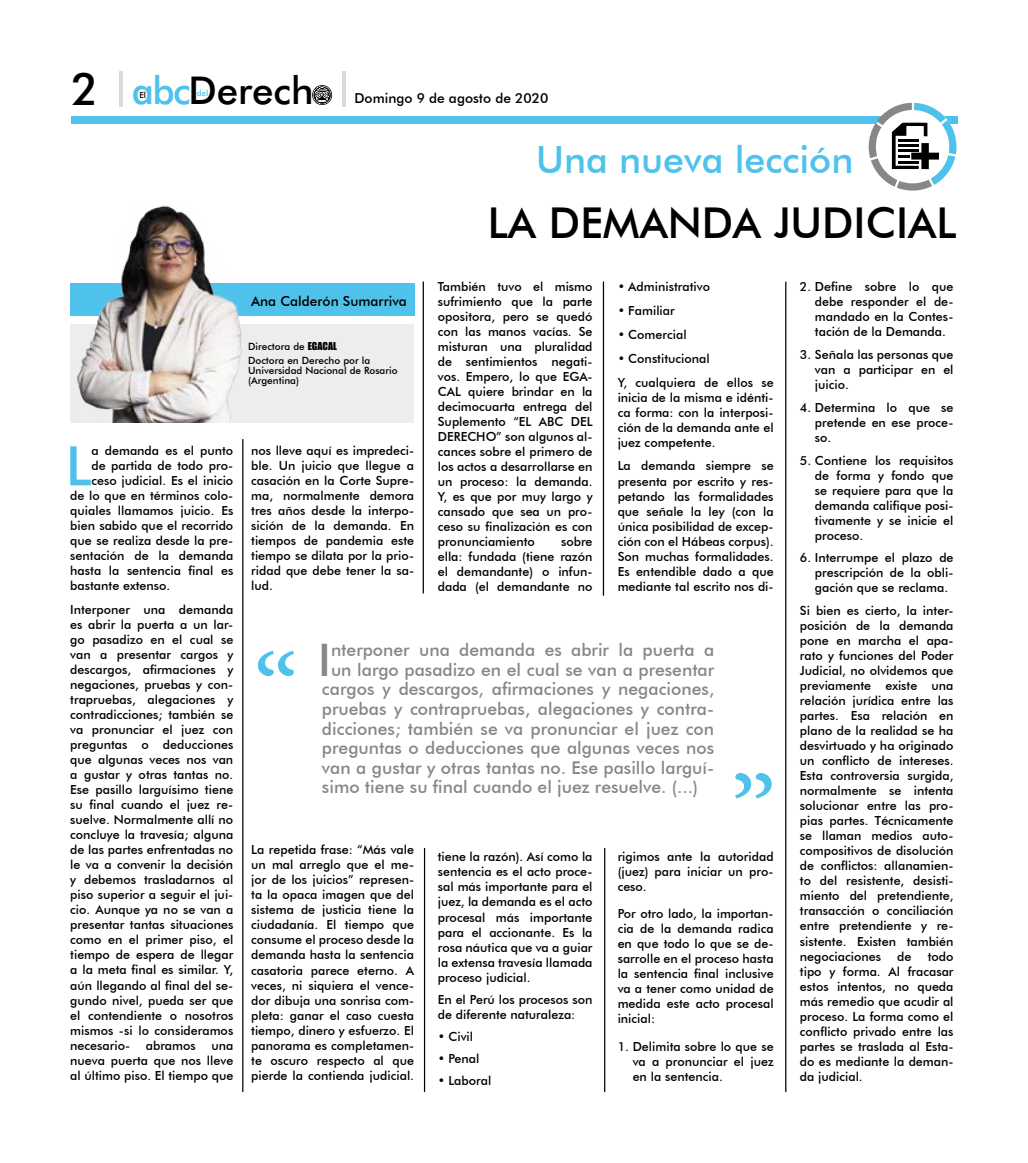
<style>
.page{position:relative;width:1028px;height:1163px;background:#fff}
.page>*{position:absolute;margin:0;border:0;box-sizing:border-box;transform-origin:0 0}
.t1{font:500 54.5px "Futura BT";color:#4ec2eb}
.t2{font:500 44.88px "Futura BT";color:#878787}
.t3{font:500 42.5px "Futura BT";color:#000}
.t4{font:500 38.38px "Futura BT";color:#000}
.t5{font:500 37.5px "Futura BT";color:#4ec2eb}
.t6{font:500 17.5px "Futura BT";color:#878787}
.t7{font:500 13.75px "Futura BT";color:#000}
.t8{font:500 12.5px/15px "Futura BT";color:#000;text-align:justify}
.t9{font:500 10px/13.5px "Futura BT";color:#000}
.t10{font:500 8.5px "Futura BT";color:#4ec2eb}
.t11{font:500 8.5px "Futura BT";color:#000}
.s1{font-size:45px}
.s2{color:#4ec2eb}
.s3{font-family:"Impact";font-weight:400}
</style>
<div class="page">
<div style="left:71px;top:116px;width:886px;height:8px;background:#4ec2eb"></div>
<hr style="left:120px;top:71px;width:3px;height:35px;background:#dadada">
<hr style="left:343px;top:71px;width:3px;height:35px;background:#dadada">
<svg style="left:312px;top:85px;width:20px;height:20px"></svg>
<div style="left:71px;top:283px;width:344px;height:33px;background:#4ec2eb"></div>
<div style="left:71px;top:324px;width:343px;height:98px;background:#ededed"></div>
<img style="left:77px;top:205px;width:165px;height:217px">
<hr style="left:242px;top:439px;width:1px;height:652px;background:#000">
<hr style="left:422px;top:281px;width:2px;height:312px;background:#000">
<hr style="left:424px;top:847px;width:1px;height:244px;background:#000">
<hr style="left:603px;top:281px;width:1px;height:314px;background:#000">
<hr style="left:604px;top:847px;width:1px;height:244px;background:#000">
<hr style="left:785px;top:282px;width:1px;height:809px;background:#000">
<svg style="left:868px;top:103px;width:88px;height:87px"></svg>
<hr style="left:898px;top:161px;width:20px;height:3px;background:#000">
<svg style="left:258px;top:650px;width:36px;height:26px"></svg>
<svg style="left:735px;top:773px;width:36px;height:25px"></svg>
<h3 class="t4" style="left:71px;top:67px;width:243px"><span class="s1">2</span> <span class="s2">abc</span>Derech</h3>
<p class="t11" style="left:139px;top:90px;width:8px">El</p>
<p class="t10" style="left:197px;top:88px;width:13px">del</p>
<p class="t7" style="left:354px;top:90px;width:195px">Domingo 9 de agosto de 2020</p>
<h3 class="t5" style="left:536px;top:137px;width:319px">Una nueva lección</h3>
<h3 class="t3" style="left:488px;top:197px;width:470px">LA DEMANDA JUDICIAL</h3>
<h1 class="t1" style="left:66px;top:432px;width:27px">L</h1>
<p class="t8" style="left:91px;top:443px;width:143px">a demanda es el punto</p>
<p class="t8" style="left:91px;top:458px;width:143px">de partida de todo pro-</p>
<p class="t8" style="left:91px;top:473px;width:143px">ceso judicial. Es el inicio</p>
<p class="t8" style="left:70px;top:488px;width:165px">de lo que en términos colo-</p>
<p class="t8" style="left:70px;top:503px;width:164px">quiales llamamos juicio. Es</p>
<p class="t8" style="left:70px;top:518px;width:165px">bien sabido que el recorrido</p>
<p class="t8" style="left:70px;top:533px;width:165px">que se realiza desde la pre-</p>
<p class="t8" style="left:70px;top:548px;width:164px">sentación de la demanda</p>
<p class="t8" style="left:70px;top:563px;width:164px">hasta la sentencia final es</p>
<p class="t8" style="left:70px;top:578px;width:101px">bastante extenso.</p>
<p class="t8" style="left:70px;top:602px;width:165px">Interponer una demanda es abrir la puerta a un lar&shy;go pasadizo en el cual se van a presentar cargos y descargos, afirmaciones y negaciones, pruebas y con&shy;trapruebas, alegaciones y contradicciones; también se va pronunciar el juez con preguntas o deducciones que algunas veces nos van a gustar y otras tantas no.<br>Ese pasillo larguísimo tiene su final cuando el juez re&shy;suelve. Normalmente allí no concluye la travesía; alguna de las partes enfrentadas no le va a convenir la decisión y debemos trasladarnos al piso superior a seguir el jui&shy;cio. Aunque ya no se van a presentar tantas situaciones como en el primer piso, el tiempo de espera de llegar a la meta final es similar. Y, aún llegando al final del se&shy;gundo nivel, pueda ser que el contendiente o nosotros mismos -si lo consideramos necesario- abramos una nueva puerta que nos lleve al último piso. El tiempo que</p>
<p class="t7" style="left:251px;top:292px;width:157px">Ana Calderón Sumarriva</p>
<p class="t9" style="left:248px;top:339px;width:124px">Directora de <span class="s3">EGACAL<br></span>Doctora en Derecho por la</p>
<p class="t9" style="left:248px;top:365px;width:151px;line-height:10px">Universidad Nacional de Rosario (Argentina)</p>
<p class="t8" style="left:251px;top:443px;width:164px">nos lleve aquí es impredeci&shy;ble. Un juicio que llegue a casación en la Corte Supre&shy;ma, normalmente demora tres años desde la interpo&shy;sición de la demanda. En tiempos de pandemia este tiempo se dilata por la prio&shy;ridad que debe tener la sa&shy;lud.</p>
<p class="t8" style="left:438px;top:279px;width:156px">También tuvo el mismo sufrimiento que la parte opositora, pero se quedó con las manos vacías. Se misturan una pluralidad de sentimientos negati&shy;vos. Empero, lo que EGA-CAL quiere brindar en la decimocuarta entrega del Suplemento “EL ABC DEL DERECHO” son algunos al&shy;cances sobre el primero de los actos a desarrollarse en un proceso: la demanda.<br>Y, es que por muy largo y cansado que sea un pro&shy;ceso su finalización es con pronunciamiento</p>
<p class="t8" style="left:438px;top:534px;width:156px;text-indent:123px">sobre ella: fundada (tiene razón el demandante) o infun&shy;dada (el demandante no</p>
<p class="t8" style="left:617px;top:279px;width:94px">• Administrativo</p>
<p class="t8" style="left:617px;top:303px;width:59px">• Familiar</p>
<p class="t8" style="left:617px;top:327px;width:70px">• Comercial</p>
<p class="t8" style="left:617px;top:346px;width:157px;line-height:23.9px">• Constitucional<br>Y, cualquiera de ellos se</p>
<p class="t8" style="left:617px;top:389px;width:157px">inicia de la misma e idénti&shy;ca forma: con la interposi&shy;ción de la demanda ante el juez competente.</p>
<p class="t8" style="left:617px;top:458px;width:157px">La demanda siempre se presenta por escrito y res&shy;petando las formalidades que señale la ley (con la única posibilidad de excep&shy;ción con el Hábeas corpus).<br>Son muchas formalidades.<br>Es entendible dado a que mediante tal escrito nos di-</p>
<h2 class="t2" style="left:318px;top:632px;width:14px">I</h2>
<h3 class="t6" style="left:331px;top:639px;width:385px">nterponer una demanda es abrir la puerta a</h3>
<h3 class="t6" style="left:331px;top:658px;width:385px">un largo pasadizo en el cual se van a presentar</h3>
<h3 class="t6" style="left:322px;top:678px;width:394px">cargos y descargos, afirmaciones y negaciones,</h3>
<h3 class="t6" style="left:322px;top:698px;width:394px">pruebas y contrapruebas, alegaciones y contra-</h3>
<h3 class="t6" style="left:322px;top:717px;width:394px">dicciones; también se va pronunciar el juez con</h3>
<h3 class="t6" style="left:322px;top:737px;width:394px">preguntas o deducciones que algunas veces nos</h3>
<h3 class="t6" style="left:322px;top:756px;width:394px">van a gustar y otras tantas no. Ese pasillo larguí-</h3>
<h3 class="t6" style="left:322px;top:776px;width:378px">simo tiene su final cuando el juez resuelve. (...)</h3>
<p class="t8" style="left:251px;top:842px;width:164px">La repetida frase: “Más vale un mal arreglo que el me&shy;jor de los juicios” represen&shy;ta la opaca imagen que del sistema de justicia tiene la ciudadanía. El tiempo que consume el proceso desde la demanda hasta la sentencia casatoria parece eterno. A veces, ni siquiera el vence&shy;dor dibuja una sonrisa com&shy;pleta: ganar el caso cuesta tiempo, dinero y esfuerzo. El panorama es completamen&shy;te oscuro respecto al que pierde la contienda judicial.</p>
<p class="t8" style="left:438px;top:849px;width:156px">tiene la razón). Así como la sentencia es el acto proce&shy;sal más importante para el juez, la demanda es el acto procesal más importante para el accionante. Es la rosa náutica que va a guiar la extensa travesía llamada proceso judicial.</p>
<p class="t8" style="left:438px;top:991px;width:156px">En el Perú los procesos son de diferente naturaleza:</p>
<p class="t8" style="left:438px;top:1028px;width:37px">• Civil</p>
<p class="t8" style="left:438px;top:1050px;width:43px">• Penal</p>
<p class="t8" style="left:438px;top:1072px;width:55px">• Laboral</p>
<p class="t8" style="left:617px;top:848px;width:157px">rigimos ante la autoridad (juez) para iniciar un pro&shy;ceso.</p>
<p class="t8" style="left:617px;top:906px;width:157px">Por otro lado, la importan&shy;cia de la demanda radica en que todo lo que se de&shy;sarrolle en el proceso hasta la sentencia final inclusive va a tener como unidad de medida este acto procesal inicial:</p>
<p class="t8" style="left:632px;top:1038px;width:142px;text-indent:-15px">1. Delimita sobre lo que se va a pronunciar el juez en la sentencia.</p>
<p class="t8" style="left:815px;top:279px;width:140px;text-indent:-15px">2. Define sobre lo que debe responder el de&shy;mandado en la Contes&shy;tación de la Demanda.</p>
<p class="t8" style="left:815px;top:347px;width:140px;text-indent:-15px">3. Señala las personas que van a participar en el juicio.</p>
<p class="t8" style="left:815px;top:399px;width:140px;text-indent:-15px">4. Determina lo que se pretende en ese proce&shy;so.</p>
<p class="t8" style="left:815px;top:452px;width:140px;text-indent:-15px">5. Contiene los requisitos de forma y fondo que se requiere para que la demanda califique posi&shy;tivamente y se inicie el proceso.</p>
<p class="t8" style="left:815px;top:550px;width:140px;text-indent:-15px">6. Interrumpe el plazo de prescripción de la obli&shy;gación que se reclama.</p>
<p class="t8" style="left:800px;top:603px;width:155px">Si bien es cierto, la inter&shy;posición de la demanda pone en marcha el apa&shy;rato y funciones del Poder Judicial, no olvidemos que previamente existe una relación jurídica entre las partes. Esa relación en plano de la realidad se ha desvirtuado y ha originado un conflicto de intereses.<br>Esta controversia surgida, normalmente se intenta solucionar entre las pro&shy;pias partes. Técnicamente se llaman medios auto&shy;compositivos de disolución de conflictos: allanamien&shy;to del resistente, desisti&shy;miento del pretendiente, transacción o conciliación entre pretendiente y re&shy;sistente. Existen también negociaciones</p>
<p class="t8" style="left:800px;top:948px;width:155px;text-indent:128px">todo tipo y forma. Al fracasar estos intentos, no queda más remedio que acudir al proceso. La forma como el conflicto privado entre las partes se traslada al Esta&shy;do es mediante la deman&shy;da judicial.</p>
<p class="t8" style="left:897px;top:948px;width:16px">de</p>
</div>
